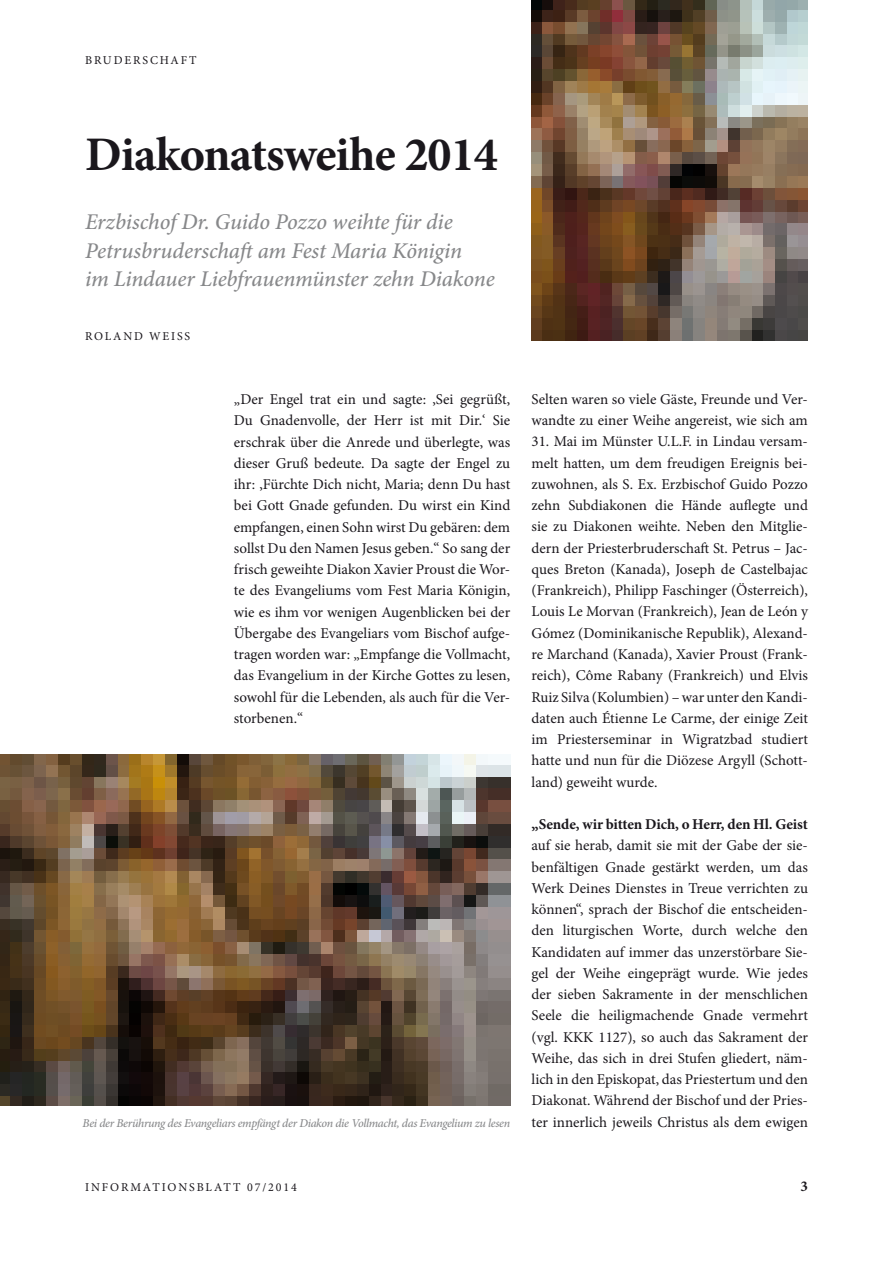
<style>
.page{position:relative;width:893px;height:1263px;background:#fff}
.page>*{position:absolute;margin:0;border:0;box-sizing:border-box;transform-origin:0 0}
.t1{font:700 48.3px "Minion Pro";letter-spacing:-.02em;color:#1a171c}
.t2{font:italic 500 22.5px/28.5px "Minion Pro";letter-spacing:-.005em;color:#87888a}
.t3{font:15px/21.3px "Minion Pro";letter-spacing:-.005em;color:#1a171c;text-align:justify}
.t4{font:700 15px "Minion Pro";letter-spacing:-.005em;color:#1a171c}
.t5{font:italic 500 12px "Minion Pro";letter-spacing:-.03em;color:#87888a}
.t6{font:12px "Minion Pro";letter-spacing:.16em;color:#1a171c}
</style>
<div class="page">
<img style="left:0;top:755px;width:510px;height:351px">
<img style="left:531px;top:0;width:277px;height:340px">
<p class="t6" style="left:85px;top:52px;width:113px">bruderschaft</p>
<h1 class="t1" style="left:85px;top:121px;width:414px">Diakonatsweihe 2014</h1>
<h2 class="t2" style="left:85px;top:208px;width:411px">Erzbischof Dr. Guido Pozzo weihte für die<br>Petrusbruderschaft am Fest Maria Königin<br>im Lindauer Liebfrauenmünster zehn Diakone</h2>
<p class="t6" style="left:85px;top:328px;width:100px">roland weiss</p>
<p class="t3" style="left:234px;top:389px;width:278px">„Der Engel trat ein und sagte: ,Sei gegrüßt, Du Gnadenvolle, der Herr ist mit Dir.‘ Sie erschrak über die Anrede und überlegte, was dieser Gruß bedeute. Da sagte der Engel zu ihr: ,Fürchte Dich nicht, Maria; denn Du hast bei Gott Gnade gefunden. Du wirst ein Kind empfangen, einen Sohn wirst Du gebären: dem sollst Du den Namen Jesus geben.“ So sang der frisch geweihte Diakon Xavier Proust die Wor&shy;te des Evangeliums vom Fest Maria Königin, wie es ihm vor wenigen Augenblicken bei der Übergabe des Evangeliars vom Bischof aufge&shy;tragen worden war: „Empfange die Vollmacht, das Evangelium in der Kirche Gottes zu lesen, sowohl für die Lebenden, als auch für die Ver&shy;storbenen.“</p>
<p class="t3" style="left:532px;top:388px;width:278px">Selten waren so viele Gäste, Freunde und Ver&shy;wandte zu einer Weihe angereist, wie sich am</p>
<p class="t3" style="left:532px;top:431px;width:278px">31. Mai im Münster U.L.F. in Lindau versam&shy;melt hatten, um dem freudigen Ereignis bei&shy;zuwohnen, als S. Ex. Erzbischof Guido Pozzo zehn Subdiakonen die Hände auflegte und sie zu Diakonen weihte. Neben den Mitglie&shy;dern der Priesterbruderschaft St. Petrus – Jac&shy;ques Breton (Kanada), Joseph de Castelbajac (Frankreich), Philipp Faschinger (Österreich), Louis Le Morvan (Frankreich), Jean de León y Gómez (Dominikanische Republik), Alexand&shy;re Marchand (Kanada), Xavier Proust (Frank&shy;reich), Côme Rabany (Frankreich) und Elvis Ruiz Silva (Kolumbien) – war unter den Kandi&shy;daten auch Étienne Le Carme, der einige Zeit im Priesterseminar in Wigratzbad studiert hatte und nun für die Diözese Argyll (Schott&shy;land) geweiht wurde.</p>
<p class="t4" style="left:532px;top:814px;width:278px">„Sende, wir bitten Dich, o Herr, den Hl. Geist</p>
<p class="t3" style="left:532px;top:835px;width:278px">auf sie herab, damit sie mit der Gabe der sie&shy;benfältigen Gnade gestärkt werden, um das Werk Deines Dienstes in Treue verrichten zu können“, sprach der Bischof die entscheiden&shy;den liturgischen Worte, durch welche den Kandidaten auf immer das unzerstörbare Sie&shy;gel der Weihe eingeprägt wurde. Wie jedes der sieben Sakramente in der menschlichen Seele die heiligmachende Gnade vermehrt (vgl. KKK</p>
<p class="t3" style="left:532px;top:1026px;width:278px;text-indent:67px">1127), so auch das Sakrament der Weihe, das sich in drei Stufen gliedert, näm&shy;lich in den Episkopat, das Priestertum und den Diakonat. Während der Bischof und der Pries-</p>
<p class="t5" style="left:83px;top:1114px;width:429px">Bei der Berührung des Evangeliars empfängt der Diakon die Vollmacht, das Evangelium zu lesen</p>
<p class="t3" style="left:532px;top:1111px;width:278px">ter innerlich jeweils Christus als dem ewigen</p>
<p class="t6" style="left:85px;top:1179px;width:213px">informationsblatt 07/2014</p>
<p class="t4" style="left:800px;top:1175px;width:9px">3</p>
</div>
